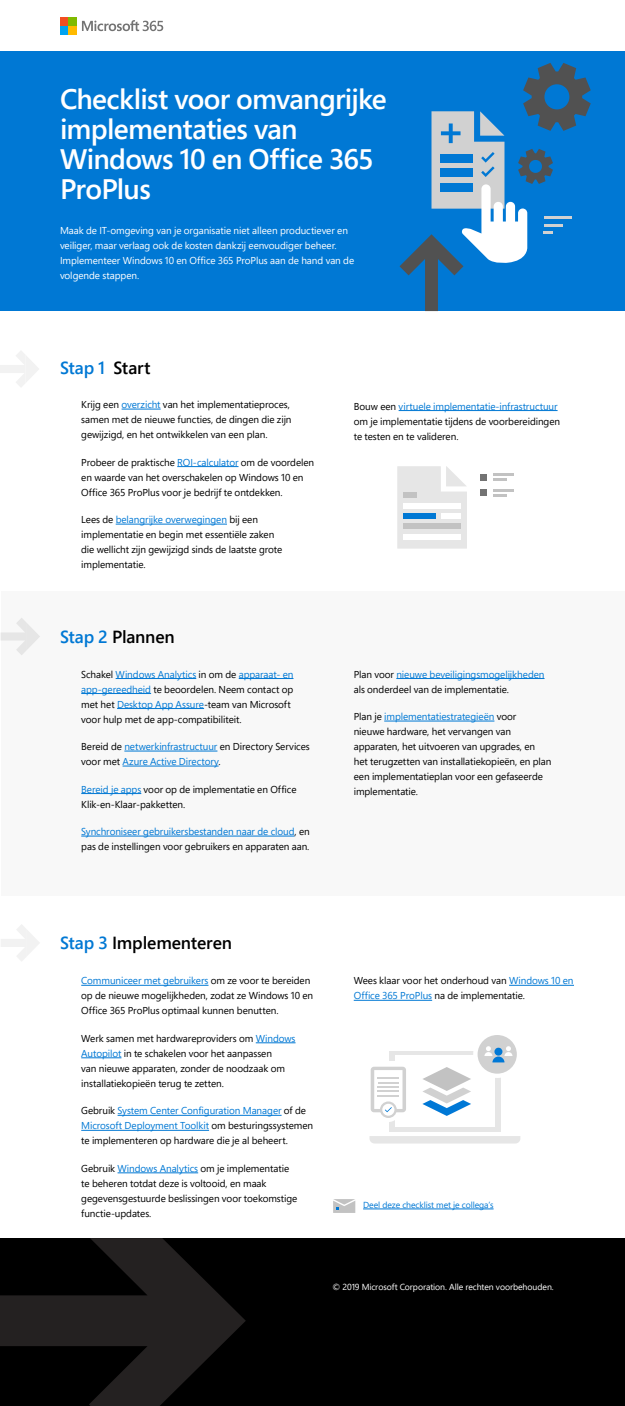
<style>
.page{position:relative;width:625px;height:1406px;background:#fff}
.page>*{position:absolute;margin:0;border:0;box-sizing:border-box;transform-origin:0 0}
.t1{font:600 28.12px/30px "Segoe Pro";letter-spacing:-.025em;color:#fff}
.t2{font:600 17.5px "Segoe Pro";letter-spacing:-.005em;color:#000}
.t3{font:600 17.5px "Segoe Pro";letter-spacing:-.005em;color:#0078d4}
.t4{font:10px/15px "Segoe Pro";letter-spacing:-.01em;color:#000}
.t5{font:10px/15px "Segoe Pro";letter-spacing:-.01em;color:#fff}
.t6{font:10px/15px "Segoe Pro";letter-spacing:-.005em;color:#0078d4}
.t7{font:8.75px "Segoe Pro";letter-spacing:-.005em;color:#fff}
.t8{font:8.75px "Segoe Pro";letter-spacing:-.005em;color:#0078d4}
.s1{color:#000}
.s2{color:#0078d4}
</style>
<div class="page">
<div style="left:1px;top:591px;width:624px;height:304px;background:#f2f2f2"></div>
<hr style="left:122px;top:409px;width:39px;height:1px;background:#0078d4">
<hr style="left:177px;top:466px;width:62px;height:1px;background:#0078d4">
<hr style="left:116px;top:524px;width:111px;height:1px;background:#0078d4">
<hr style="left:116px;top:678px;width:80px;height:1px;background:#0078d4">
<hr style="left:239px;top:678px;width:54px;height:1px;background:#0078d4">
<hr style="left:81px;top:693px;width:70px;height:1px;background:#0078d4">
<hr style="left:117px;top:708px;width:87px;height:1px;background:#0078d4">
<hr style="left:124px;top:751px;width:93px;height:1px;background:#0078d4">
<hr style="left:123px;top:766px;width:96px;height:1px;background:#0078d4">
<hr style="left:81px;top:793px;width:60px;height:1px;background:#0078d4">
<hr style="left:81px;top:836px;width:214px;height:1px;background:#0078d4">
<div style="left:0;top:51px;width:625px;height:260px;background:#0078d4"></div>
<svg style="left:400px;top:63px;width:191px;height:248px"></svg>
<hr style="left:81px;top:985px;width:128px;height:1px;background:#0078d4">
<hr style="left:256px;top:1042px;width:40px;height:1px;background:#0078d4">
<hr style="left:81px;top:1057px;width:40px;height:1px;background:#0078d4">
<hr style="left:118px;top:1115px;width:164px;height:1px;background:#0078d4">
<hr style="left:81px;top:1130px;width:128px;height:1px;background:#0078d4">
<hr style="left:118px;top:1172px;width:80px;height:1px;background:#0078d4">
<hr style="left:399px;top:410px;width:159px;height:1px;background:#0078d4">
<hr style="left:396px;top:678px;width:149px;height:1px;background:#0078d4">
<hr style="left:384px;top:721px;width:110px;height:1px;background:#0078d4">
<hr style="left:509px;top:985px;width:65px;height:1px;background:#0078d4">
<hr style="left:354px;top:1000px;width:78px;height:1px;background:#0078d4">
<hr style="left:363px;top:1208px;width:131px;height:1px;background:#0078d4">
<div style="left:0;top:1238px;width:625px;height:168px;background:#000"></div>
<svg style="left:0;top:351px;width:39px;height:36px"></svg>
<svg style="left:1px;top:618px;width:38px;height:37px"></svg>
<svg style="left:1px;top:925px;width:38px;height:36px"></svg>
<svg style="left:397px;top:466px;width:70px;height:82px;background:#e8e8e8"></svg>
<div style="left:403px;top:534px;width:58px;height:5px;background:#fff"></div>
<div style="left:403px;top:524px;width:58px;height:5px;background:#c2c2c2"></div>
<div style="left:403px;top:513px;width:33px;height:6px;background:#0078d4"></div>
<div style="left:442px;top:513px;width:19px;height:6px;background:#fff"></div>
<div style="left:403px;top:503px;width:58px;height:5px;background:#fff"></div>
<div style="left:403px;top:493px;width:14px;height:5px;background:#c2c2c2"></div>
<div style="left:480px;top:489px;width:6px;height:7px;background:#737373"></div>
<svg style="left:480px;top:474px;width:6px;height:6px"></svg>
<hr style="left:493px;top:489px;width:20px;height:3px;background:#c2c2c2">
<svg style="left:493px;top:494px;width:14px;height:2px"></svg>
<hr style="left:493px;top:474px;width:20px;height:2px;background:#c2c2c2">
<svg style="left:493px;top:478px;width:14px;height:2px"></svg>
<div style="left:389px;top:1051px;width:112px;height:81px;background:#e6e6e6"></div>
<div style="left:375px;top:1097px;width:26px;height:25px;background:#fff;border-radius:50%"></div>
<div style="left:367px;top:1061px;width:43px;height:51px;background:linear-gradient(to bottom,#fff,#fff)"></div>
<div style="left:395px;top:1056px;width:100px;height:71px;background:#fff"></div>
<svg style="left:370px;top:1136px;width:150px;height:7px"></svg>
<svg style="left:380px;top:1101px;width:17px;height:17px"></svg>
<div style="left:382px;top:1103px;width:12px;height:12px;background:#fff;border-radius:50%"></div>
<svg style="left:371px;top:1066px;width:35px;height:46px"></svg>
<svg style="left:422px;top:1035px;width:95px;height:81px"></svg>
<svg style="left:0;top:1238px;width:246px;height:168px"></svg>
<svg style="left:333px;top:1199px;width:22px;height:14px"></svg>
<svg style="left:82px;top:20px;width:81px;height:11px"></svg>
<div style="left:60px;top:17px;width:8px;height:8px;background:#f24f21"></div>
<div style="left:69px;top:17px;width:8px;height:8px;background:#80ba00"></div>
<div style="left:60px;top:26px;width:8px;height:8px;background:#00a3f0"></div>
<div style="left:69px;top:26px;width:8px;height:8px;background:#ffba00"></div>
<h1 class="t1" style="left:60px;top:83px;width:328px">Checklist voor omvangrijke implementaties van<br>Windows 10 en Office 365<br>ProPlus</h1>
<p class="t5" style="left:60px;top:223px;width:296px">Maak de IT-omgeving van je organisatie niet alleen productiever en veiliger, maar verlaag ook de kosten dankzij eenvoudiger beheer.<br>Implementeer Windows 10 en Office 365 ProPlus aan de hand van de volgende stappen.</p>
<h2 class="t3" style="left:60px;top:356px;width:92px">Stap 1 <span class="s1">Start</span></h2>
<p class="t4" style="left:81px;top:397px;width:212px">Krijg een <span class="s2">overzicht</span> van het implementatieproces, samen met de nieuwe functies, de dingen die zijn gewijzigd, en het ontwikkelen van een plan.</p>
<p class="t4" style="left:81px;top:454px;width:235px">Probeer de praktische <span class="s2">ROI-calculator</span> om de voordelen en waarde van het overschakelen op Windows 10 en<br>Office 365 ProPlus voor je bedrijf te ontdekken.</p>
<p class="t4" style="left:81px;top:512px;width:203px">Lees de <span class="s2">belangrijke overwegingen</span> bij een implementatie en begin met essentiële zaken die wellicht zijn gewijzigd sinds de laatste grote implementatie.</p>
<h2 class="t2" style="left:60px;top:624px;width:116px"><span class="s2">Stap 2</span> Plannen</h2>
<p class="t4" style="left:81px;top:666px;width:214px">Schakel <span class="s2">Windows Analytics</span> in om de <span class="s2">apparaat- en app-gereedheid</span> te beoordelen. Neem contact op met het <span class="s2">Desktop App Assure</span>-team van Microsoft voor hulp met de app-compatibiliteit.</p>
<p class="t6" style="left:81px;top:739px;width:230px"><span class="s1">Bereid de</span> netwerkinfrastructuur <span class="s1">en Directory Services voor met</span> Azure Active Directory<span class="s1">.</span></p>
<p class="t4" style="left:81px;top:781px;width:217px"><span class="s2">Bereid je apps</span> voor op de implementatie en Office<br>Klik-en-Klaar-pakketten.</p>
<p class="t4" style="left:81px;top:824px;width:230px"><span class="s2">Synchroniseer gebruikersbestanden naar de cloud</span>, en pas de instellingen voor gebruikers en apparaten aan.</p>
<p class="t4" style="left:354px;top:398px;width:208px">Bouw een <span class="s2">virtuele implementatie-infrastructuur </span>om je implementatie tijdens de voorbereidingen te testen en te valideren.</p>
<p class="t4" style="left:354px;top:666px;width:192px">Plan voor <span class="s2">nieuwe beveiligingsmogelijkheden </span>als onderdeel van de implementatie.</p>
<p class="t4" style="left:354px;top:709px;width:199px">Plan je <span class="s2">implementatiestrategieën</span> voor<br>nieuwe hardware, het vervangen van apparaten, het uitvoeren van upgrades, en het terugzetten van installatiekopieën, en plan een implementatieplan voor een gefaseerde implementatie.</p>
<h2 class="t2" style="left:60px;top:931px;width:174px"><span class="s2">Stap 3</span> Implementeren</h2>
<p class="t4" style="left:81px;top:973px;width:233px"><span class="s2">Communiceer met gebruikers</span> om ze voor te bereiden op de nieuwe mogelijkheden, zodat ze Windows 10 en<br>Office 365 ProPlus optimaal kunnen benutten.</p>
<p class="t4" style="left:81px;top:1030px;width:216px">Werk samen met hardwareproviders om <span class="s2">Windows Autopilot</span> in te schakelen voor het aanpassen<br>van nieuwe apparaten, zonder de noodzaak om installatiekopieën terug te zetten.</p>
<p class="t4" style="left:81px;top:1103px;width:233px">Gebruik <span class="s2">System Center Configuration Manager</span> of de<br><span class="s2">Microsoft Deployment Toolkit</span> om besturingssystemen te implementeren op hardware die je al beheert.</p>
<p class="t4" style="left:81px;top:1160px;width:218px">Gebruik <span class="s2">Windows Analytics</span> om je implementatie te beheren totdat deze is voltooid, en maak gegevensgestuurde beslissingen voor toekomstige functie-updates.</p>
<p class="t4" style="left:354px;top:973px;width:221px">Wees klaar voor het onderhoud van <span class="s2">Windows 10 en<br>Office 365 ProPlus</span> na de implementatie.</p>
<p class="t8" style="left:363px;top:1199px;width:132px">Deel deze checklist met je collega’s</p>
<p class="t7" style="left:333px;top:1281px;width:223px">© 2019 Microsoft Corporation. Alle rechten voorbehouden.</p>
</div>
